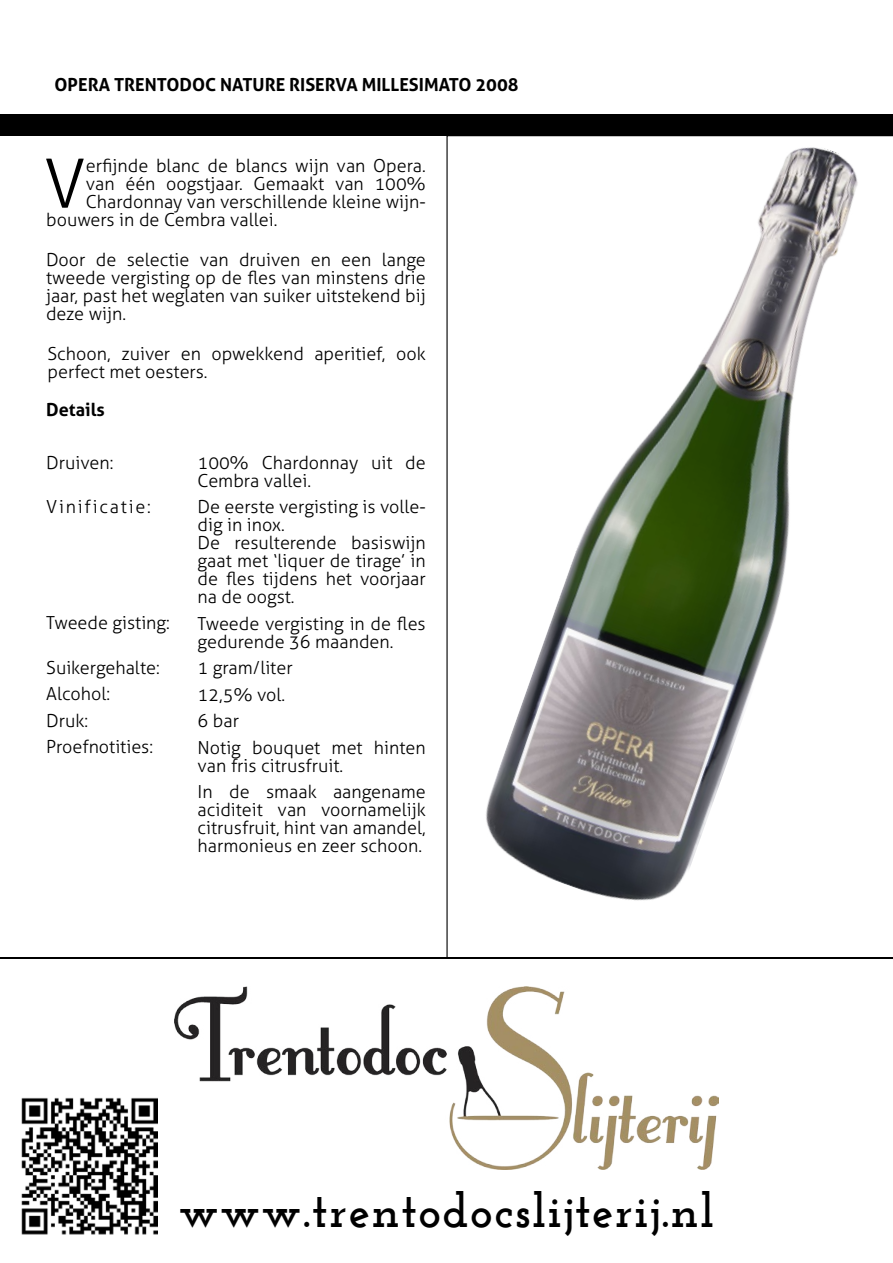
<style>
.page{position:relative;width:893px;height:1263px;background:#fff}
.page>*{position:absolute;margin:0;border:0;box-sizing:border-box;transform-origin:0 0}
.t1{font:300 67.95px "Aller";color:#000}
.t2{font:700 48px "Josefin Slab";letter-spacing:.03em;color:#000}
.t3{font:300 18px/18px "Aller";color:#000}
.t4{font:700 18px "Aller";color:#000}
.t5{font:300 18px "Aller";letter-spacing:.1em;color:#000}
</style>
<div class="page">
<svg style="left:446px;top:136px;width:447px;height:821px"></svg>
<img style="left:21px;top:1098px;width:136px;height:136px">
<img style="left:174px;top:986px;width:545px;height:184px">
<hr style="left:0;top:957px;width:893px;height:2px;background:#000">
<div style="left:0;top:115px;width:893px;height:21px;background:#000"></div>
<p class="t4" style="left:55px;top:73px;width:466px">OPERA TRENTODOC NATURE RISERVA MILLESIMATO 2008</p>
<h1 class="t1" style="left:44px;top:143px;width:43px">V</h1>
<p class="t3" style="left:86px;top:156px;width:341px">erfijnde blanc de blancs wijn van Opera.</p>
<p class="t3" style="left:86px;top:174px;width:341px">van één oogstjaar. Gemaakt van 100%</p>
<p class="t3" style="left:86px;top:192px;width:341px">Chardonnay van verschillende kleine wijn-</p>
<p class="t3" style="left:46px;top:210px;width:233px">bouwers in de Cembra vallei.</p>
<p class="t3" style="left:46px;top:250px;width:381px;text-align:justify">Door de selectie van druiven en een lange tweede vergisting op de fles van minstens drie jaar, past het weglaten van suiker uitstekend bij deze wijn.</p>
<p class="t3" style="left:48px;top:345px;width:380px">Schoon, zuiver en opwekkend aperitief, ook perfect met oesters.</p>
<p class="t4" style="left:46px;top:398px;width:60px">Details</p>
<p class="t3" style="left:46px;top:454px;width:69px">Druiven:</p>
<p class="t5" style="left:46px;top:496px;width:106px">Vinificatie:</p>
<p class="t3" style="left:198px;top:454px;width:230px">100% Chardonnay uit de<br>Cembra vallei.</p>
<p class="t3" style="left:198px;top:498px;width:230px">De eerste vergisting is volle&shy;dig in inox.<br>De resulterende basiswijn gaat met ‘liquer de tirage’ in de fles tijdens het voorjaar na de oogst.</p>
<p class="t3" style="left:198px;top:615px;width:230px">Tweede vergisting in de fles gedurende 36 maanden.</p>
<p class="t3" style="left:198px;top:655px;width:230px;line-height:26.5px">1 gram/liter<br>12,5% vol.<br>6 bar<br>Notig bouquet met hinten</p>
<p class="t3" style="left:198px;top:752px;width:230px;line-height:26.5px">van fris citrusfruit.<br>In de smaak aangename</p>
<p class="t3" style="left:198px;top:801px;width:230px;text-align:justify">aciditeit van voornamelijk citrusfruit, hint van amandel, harmonieus en zeer schoon.</p>
<p class="t3" style="left:46px;top:614px;width:125px">Tweede gisting:</p>
<p class="t3" style="left:46px;top:654px;width:115px;line-height:26.5px">Suikergehalte:<br>Alcohol:<br>Druk:<br>Proefnotities:</p>
<h2 class="t2" style="left:179px;top:1182px;width:537px">www.trentodocslijterij.nl</h2>
</div>
